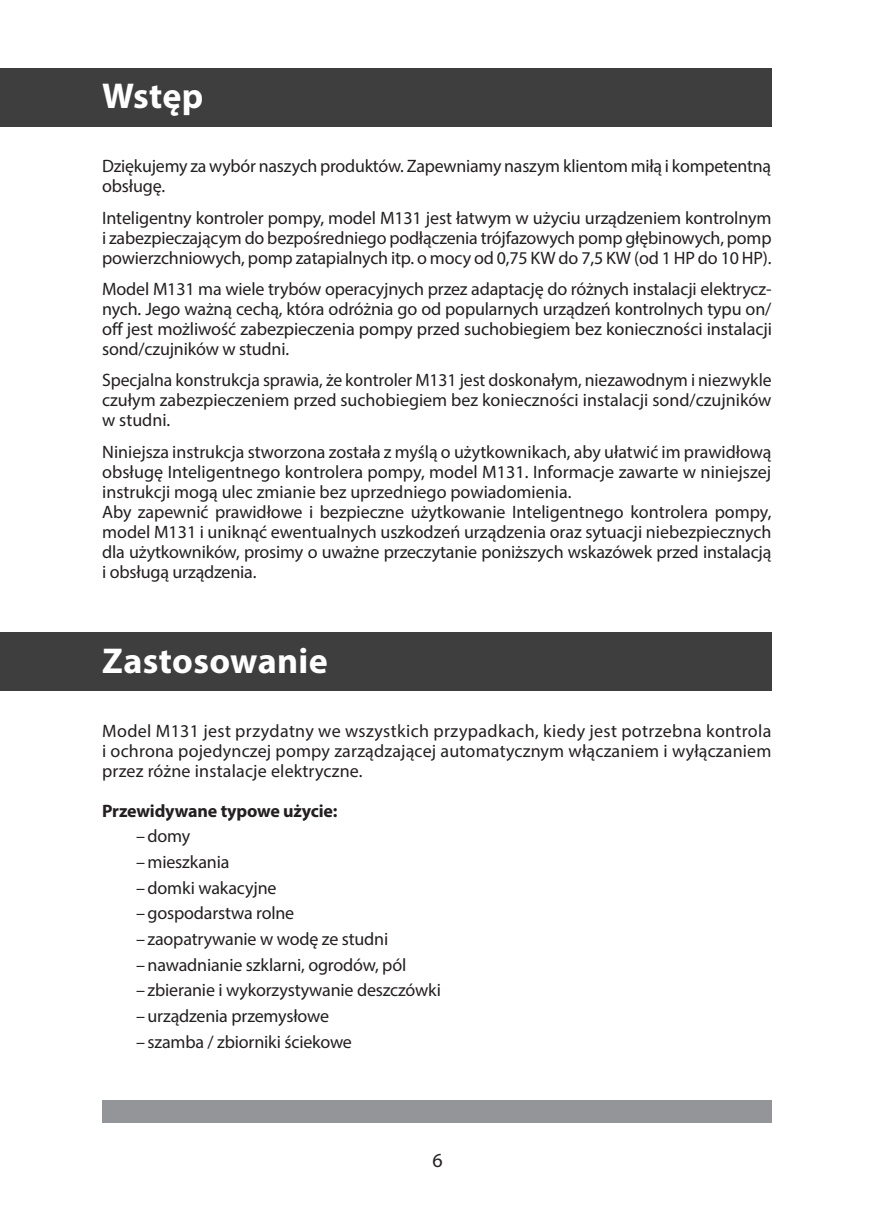
<style>
.page{position:relative;width:874px;height:1225px;background:#fff}
.page>*{position:absolute;margin:0;border:0;box-sizing:border-box;transform-origin:0 0}
.Srodtyt_2_Lewy{font:700 36px "Myriad Pro";letter-spacing:.01em;color:#fff}
.t1{font:20px "Myriad Pro";color:#231f20}
.Tekst{font:18px/20px "Myriad Pro";letter-spacing:-.01em;color:#231f20;text-align:justify}
.t2{font:700 18px "Myriad Pro";letter-spacing:-.01em;color:#231f20}
</style>
<div class="page">
<div style="left:102px;top:1100px;width:669px;height:23px;background:#939598"></div>
<div style="left:0;top:68px;width:771px;height:59px;background:#3e3e3f"></div>
<div style="left:0;top:632px;width:771px;height:59px;background:#3e3e3f"></div>
<p class="Srodtyt_2_Lewy" style="left:102px;top:73px;width:103px">Wstęp</p>
<p class="Tekst" style="left:102px;top:156px;width:670px">Dziękujemy za wybór naszych produktów. Zapewniamy naszym klientom miłą i kompetentną obsługę.</p>
<p class="Tekst" style="left:102px;top:207px;width:670px">Inteligentny kontroler pompy, model M131 jest łatwym w użyciu urządzeniem kontrolnym i zabezpieczającym do bezpośredniego podłączenia trójfazowych pomp głębinowych, pomp powierzchniowych, pomp zatapialnych itp. o mocy od 0,75 KW do 7,5 KW (od 1 HP do 10 HP).</p>
<p class="Tekst" style="left:102px;top:279px;width:671px">Model M131 ma wiele trybów operacyjnych przez adaptację do różnych instalacji elektrycz&shy;nych. Jego ważną cechą, która odróżnia go od popularnych urządzeń kontrolnych typu on/ off jest możliwość zabezpieczenia pompy przed suchobiegiem bez konieczności instalacji sond/czujników w studni.</p>
<p class="Tekst" style="left:102px;top:370px;width:670px">Specjalna konstrukcja sprawia, że kontroler M131 jest doskonałym, niezawodnym i niezwykle czułym zabezpieczeniem przed suchobiegiem bez konieczności instalacji sond/czujników w studni.</p>
<p class="Tekst" style="left:102px;top:441px;width:670px">Niniejsza instrukcja stworzona została z myślą o użytkownikach, aby ułatwić im prawidłową obsługę Inteligentnego kontrolera pompy, model M131. Informacje zawarte w niniejszej instrukcji mogą ulec zmianie bez uprzedniego powiadomienia.</p>
<p class="Tekst" style="left:102px;top:501px;width:670px">Aby zapewnić prawidłowe i bezpieczne użytkowanie Inteligentnego kontrolera pompy, model M131 i uniknąć ewentualnych uszkodzeń urządzenia oraz sytuacji niebezpiecznych dla użytkowników, prosimy o uważne przeczytanie poniższych wskazówek przed instalacją i obsługą urządzenia.</p>
<p class="Srodtyt_2_Lewy" style="left:102px;top:637px;width:227px">Zastosowanie</p>
<p class="Tekst" style="left:102px;top:720px;width:670px">Model M131 jest przydatny we wszystkich przypadkach, kiedy jest potrzebna kontrola i ochrona pojedynczej pompy zarządzającej automatycznym włączaniem i wyłączaniem przez różne instalacje elektryczne.</p>
<p class="t2" style="left:102px;top:799px;width:237px">Przewidywane typowe użycie:</p>
<p class="Tekst" style="left:136px;top:826px;width:56px">–domy</p>
<p class="Tekst" style="left:136px;top:851px;width:95px">–mieszkania</p>
<p class="Tekst" style="left:136px;top:877px;width:142px">–domki wakacyjne</p>
<p class="Tekst" style="left:136px;top:903px;width:159px">–gospodarstwa rolne</p>
<p class="Tekst" style="left:136px;top:928px;width:253px">– zaopatrywanie w wodę ze studni</p>
<p class="Tekst" style="left:136px;top:954px;width:271px">–nawadnianie szklarni, ogrodów, pól</p>
<p class="Tekst" style="left:136px;top:980px;width:306px">– zbieranie i wykorzystywanie deszczówki</p>
<p class="Tekst" style="left:136px;top:1005px;width:194px">–urządzenia przemysłowe</p>
<p class="Tekst" style="left:136px;top:1031px;width:217px">– szamba / zbiorniki ściekowe</p>
<p class="t1" style="left:432px;top:1147px;width:12px">6</p>
</div>
